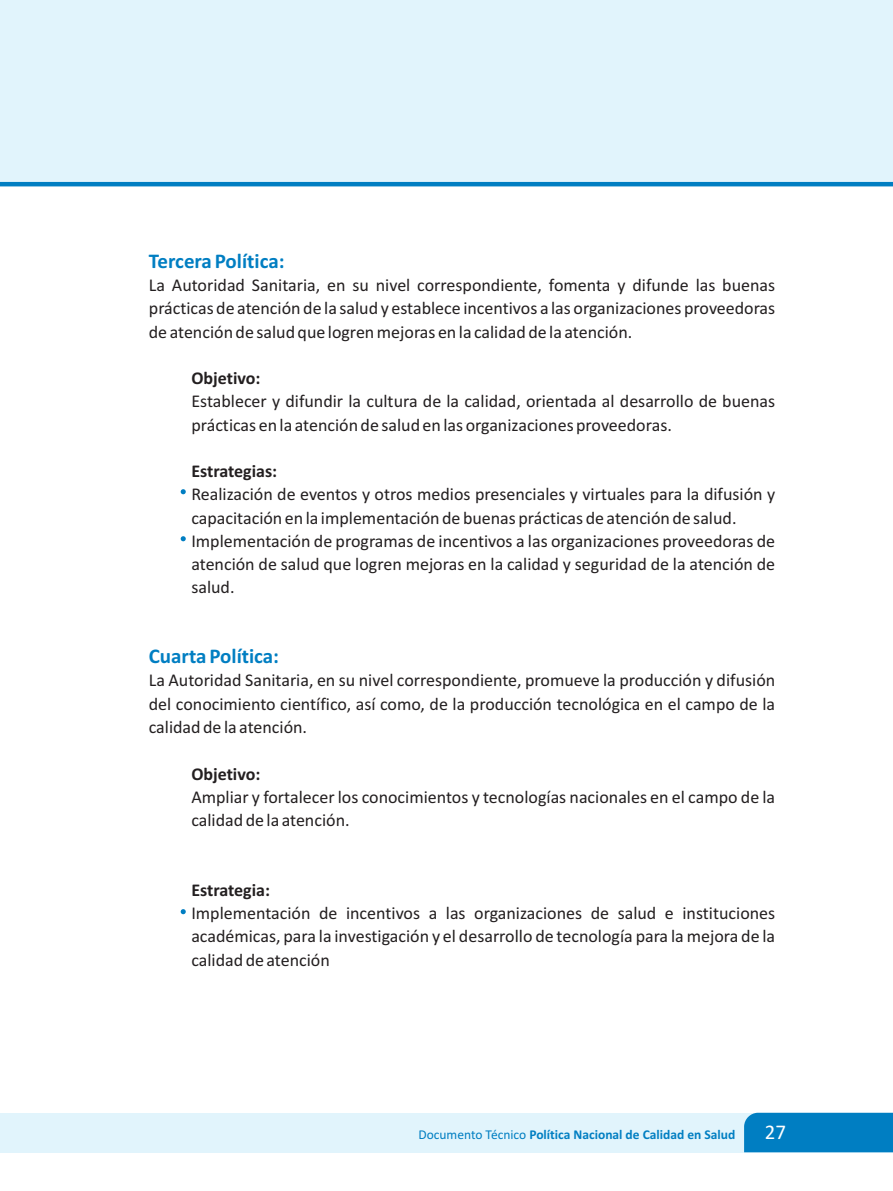
<style>
.page{position:relative;width:893px;height:1191px;background:#fff}
.page>*{position:absolute;margin:0;border:0;box-sizing:border-box;transform-origin:0 0}
.t1{font:700 21px "Calibri";color:#007ec2}
.t2{font:21px "Calibri";color:#fff}
.t3{font:18px/23.2px "Calibri";color:#231f20;text-align:justify}
.t4{font:700 18px "Calibri";color:#231f20}
.t5{font:700 13.5px "Calibri";color:#007ec2}
.s1{font-weight:400}
</style>
<div class="page">
<div style="left:0;top:0;width:893px;height:187px;background:#e1f4fc"></div>
<div style="left:0;top:1112px;width:893px;height:40px;background:#e1f4fc"></div>
<div style="left:744px;top:1112px;width:149px;height:40px;background:#007ec2"></div>
<svg style="left:181px;top:489px;width:5px;height:5px"></svg>
<svg style="left:181px;top:536px;width:5px;height:5px"></svg>
<svg style="left:181px;top:909px;width:5px;height:5px"></svg>
<p class="t1" style="left:149px;top:252px;width:137px">Tercera Política:</p>
<p class="t3" style="left:149px;top:275px;width:628px">La Autoridad Sanitaria, en su nivel correspondiente, fomenta y difunde las buenas prácticas de atención de la salud y establece incentivos a las organizaciones proveedoras de atención de salud que logren mejoras en la calidad de la atención.</p>
<p class="t4" style="left:191px;top:370px;width:71px">Objetivo:</p>
<p class="t3" style="left:191px;top:391px;width:585px">Establecer y difundir la cultura de la calidad, orientada al desarrollo de buenas prácticas en la atención de salud en las organizaciones proveedoras.</p>
<p class="t4" style="left:191px;top:463px;width:87px">Estrategias:</p>
<p class="t3" style="left:191px;top:484px;width:585px;text-align:left">Realización de eventos y otros medios presenciales y virtuales para la difusión y capacitación en la implementación de buenas prácticas de atención de salud.<br>Implementación de programas de incentivos a las organizaciones proveedoras de atención de salud que logren mejoras en la calidad y seguridad de la atención de salud.</p>
<p class="t1" style="left:149px;top:647px;width:132px">Cuarta Política:</p>
<p class="t3" style="left:149px;top:670px;width:628px">La Autoridad Sanitaria, en su nivel correspondiente, promueve la producción y difusión del conocimiento científico, así como, de la producción tecnológica en el campo de la calidad de la atención.</p>
<p class="t4" style="left:191px;top:766px;width:71px">Objetivo:</p>
<p class="t3" style="left:191px;top:786px;width:585px">Ampliar y fortalecer los conocimientos y tecnologías nacionales en el campo de la calidad de la atención.</p>
<p class="t4" style="left:191px;top:882px;width:80px">Estrategia:</p>
<p class="t3" style="left:191px;top:903px;width:585px">Implementación de incentivos a las organizaciones de salud e instituciones académicas, para la investigación y el desarrollo de tecnología para la mejora de la calidad de atención</p>
<p class="t5" style="left:418px;top:1129px;width:319px"><span class="s1">Documento Técnico</span> Política Nacional de Calidad en Salud</p>
<p class="t2" style="left:765px;top:1123px;width:23px">27</p>
</div>
